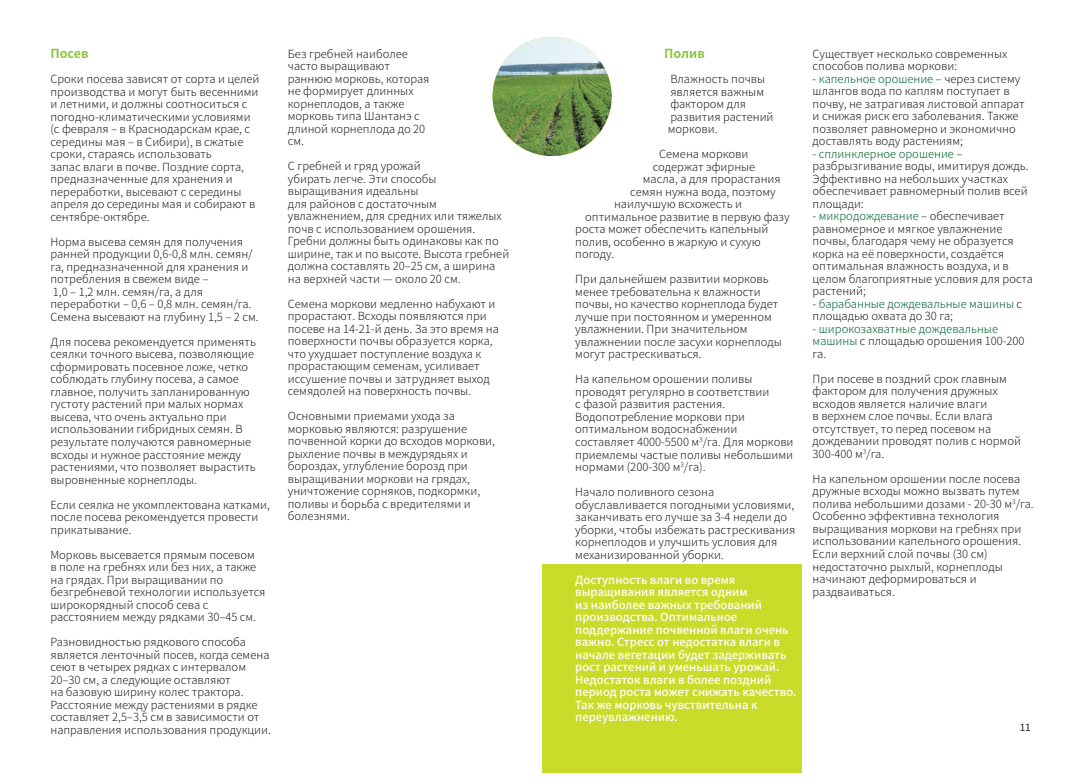
<style>
.page{position:relative;width:1085px;height:780px;background:#fff}
.page>*{position:absolute;margin:0;border:0;box-sizing:border-box;transform-origin:0 0}
.t1{font:700 12.5px "Source Han Sans TC";color:#8bc63e}
.t2{font:300 11.25px/12.5px "Source Han Sans TC";color:#231f20}
.t3{font:500 11.25px/12.5px "Source Han Sans TC";color:#fff}
.t4{font:300 11.25px/12.5px "Source Han Sans TC";color:#00652e}
.t5{font:11.25px "Source Sans Pro";color:#231f20}
.s1{color:#00652e}
.s2{color:#231f20}
</style>
<div class="page">
<img style="left:492px;top:37px;width:119px;height:119px;border-radius:60px">
<div style="left:542px;top:564px;width:260px;height:208px;background:#cadb2a"></div>
<p class="t1" style="left:50px;top:47px;width:40px">Посев</p>
<p class="t2" style="left:50px;top:73px;width:210px">Сроки посева зависят от сорта и целей производства и могут быть весенними и летними, и должны соотноситься с погодно-климатическими условиями (с февраля – в Краснодарскам крае, с середины мая – в Сибири), в сжатые сроки, стараясь использовать<br>запас влаги в почве. Поздние сорта, предназначенные для хранения и переработки, высевают с середины апреля до середины мая и собирают в сентябре-октябре.</p>
<p class="t2" style="left:50px;top:236px;width:210px">Норма высева семян для получения ранней продукции 0,6-0,8 млн. семян/ га, предназначенной для хранения и потребления в свежем виде –<br>1,0 – 1,2 млн. семян/га, а для переработки – 0,6 – 0,8 млн. семян/га.<br>Семена высевают на глубину 1,5 – 2 см.</p>
<p class="t2" style="left:50px;top:336px;width:207px">Для посева рекомендуется применять сеялки точного высева, позволяющие сформировать посевное ложе, четко соблюдать глубину посева, а самое главное, получить запланированную густоту растений при малых нормах высева, что очень актуально при использовании гибридных семян. В результате получаются равномерные всходы и нужное расстояние между растениями, что позволяет вырастить выровненные корнеплоды.</p>
<p class="t2" style="left:50px;top:498px;width:221px">Если сеялка не укомплектована катками, после посева рекомендуется провести прикатывание.</p>
<p class="t2" style="left:50px;top:548px;width:216px">Морковь высевается прямым посевом<br>в поле на гребнях или без них, а также на грядах. При выращивании по безгребневой технологии используется широкорядный способ сева с расстоянием между рядками 30–45 см.</p>
<p class="t2" style="left:50px;top:636px;width:222px">Разновидностью рядкового способа является ленточный посев, когда семена сеют в четырех рядках с интервалом 20–30 см, а следующие оставляют<br>на базовую ширину колес трактора.<br>Расстояние между растениями в рядке составляет 2,5–3,5 см в зависимости от направления использования продукции.</p>
<p class="t2" style="left:288px;top:47px;width:143px">Без гребней наиболее часто выращивают раннюю морковь, которая не формирует длинных корнеплодов, а также морковь типа Шантанэ с длиной корнеплода до 20 см.</p>
<p class="t2" style="left:288px;top:160px;width:223px">С гребней и гряд урожай<br>убирать легче. Эти способы выращивания идеальны<br>для районов с достаточным увлажнением, для средних или тяжелых почв с использованием орошения.<br>Гребни должны быть одинаковы как по ширине, так и по высоте. Высота гребней должна составлять 20–25 см, а ширина на верхней части — около 20 см.</p>
<p class="t2" style="left:288px;top:297px;width:212px">Семена моркови медленно набухают и прорастают. Всходы появляются при посеве на 14-21-й день. За это время на поверхности почвы образуется корка, что ухудшает поступление воздуха к прорастающим семенам, усиливает иссушение почвы и затрудняет выход семядолей на поверхность почвы.</p>
<p class="t2" style="left:288px;top:410px;width:208px">Основными приемами ухода за морковью являются: разрушение почвенной корки до всходов моркови, рыхление почвы в междурядьях и бороздах, углубление борозд при выращивании моркови на грядах, уничтожение сорняков, подкормки, поливы и борьба с вредителями и болезнями.</p>
<p class="t1" style="left:664px;top:47px;width:42px">Полив</p>
<p class="t2" style="left:667px;top:73px;width:107px">Влажность почвы является важным фактором для развития растений моркови.</p>
<p class="t2" style="left:659px;top:148px;width:91px">Семена моркови</p>
<p class="t2" style="left:652px;top:161px;width:104px">содержат эфирные</p>
<p class="t2" style="left:642px;top:173px;width:139px">масла, а для прорастания</p>
<p class="t2" style="left:630px;top:186px;width:147px">семян нужна вода, поэтому</p>
<p class="t2" style="left:614px;top:198px;width:130px">наилучшую всхожесть и</p>
<p class="t2" style="left:585px;top:211px;width:206px">оптимальное развитие в первую фазу</p>
<p class="t2" style="left:575px;top:223px;width:195px">роста может обеспечить капельный</p>
<p class="t2" style="left:575px;top:236px;width:187px">полив, особенно в жаркую и сухую</p>
<p class="t2" style="left:575px;top:248px;width:40px">погоду.</p>
<p class="t2" style="left:575px;top:273px;width:208px">При дальнейшем развитии морковь менее требовательна к влажности почвы, но качество корнеплода будет лучше при постоянном и умеренном увлажнении. При значительном увлажнении после засухи корнеплоды могут растрескиваться.</p>
<p class="t2" style="left:575px;top:373px;width:220px">На капельном орошении поливы проводят регулярно в соответствии<br>с фазой развития растения.<br>Водопотребление моркови при оптимальном водоснабжении составляет 4000-5500 м<sup>3</sup>/га. Для моркови приемлемы частые поливы небольшими нормами (200-300 м<sup>3</sup>/га).</p>
<p class="t2" style="left:575px;top:486px;width:222px">Начало поливного сезона обуславливается погодными условиями, заканчивать его лучше за 3-4 недели до уборки, чтобы избежать растрескивания корнеплодов и улучшить условия для механизированной уборки.</p>
<p class="t3" style="left:575px;top:573px;width:223px">Доступность влаги во время выращивания является одним<br>из наиболее важных требований производства. Оптимальное поддержание почвенной влаги очень важно. Стресс от недостатка влаги в начале вегетации будет задерживать рост растений и уменьшать урожай.<br>Недостаток влаги в более поздний период роста может снижать качество.<br>Так же морковь чувствительна к переувлажнению.</p>
<p class="t2" style="left:812px;top:48px;width:196px">Существует несколько современных способов полива моркови:</p>
<p class="t2" style="left:812px;top:73px;width:213px">- <span class="s1">капельное орошение</span> – через систему шлангов вода по каплям поступает в почву, не затрагивая листовой аппарат и снижая риск его заболевания. Также позволяет равномерно и экономично доставлять воду растениям;</p>
<p class="t2" style="left:812px;top:148px;width:217px">- <span class="s1">сплинклерное орошение</span> – разбрызгивание воды, имитируя дождь.<br>Эффективно на небольших участках обеспечивает равномерный полив всей площади:</p>
<p class="t2" style="left:812px;top:210px;width:222px">- <span class="s1">микродождевание</span> – обеспечивает равномерное и мягкое увлажнение почвы, благодаря чему не образуется корка на её поверхности, создаётся оптимальная влажность воздуха, и в целом благоприятные условия для роста растений;</p>
<p class="t4" style="left:812px;top:297px;width:211px"><span class="s2">-</span> барабанные дождевальные машины <span class="s2">с площадью охвата до 30 га;</span></p>
<p class="t4" style="left:812px;top:322px;width:213px"><span class="s2">-</span> широкозахватные дождевальные машины <span class="s2">с площадью орошения 100-200 га.</span></p>
<p class="t2" style="left:812px;top:372px;width:210px">При посеве в поздний срок главным фактором для получения дружных всходов является наличие влаги<br>в верхнем слое почвы. Если влага отсутствует, то перед посевом на дождевании проводят полив с нормой<br>300-400 м<sup>3</sup>/га.</p>
<p class="t2" style="left:812px;top:473px;width:222px">На капельном орошении после посева дружные всходы можно вызвать путем полива небольшими дозами - 20-30 м<sup>3</sup>/га.<br>Особенно эффективна технология выращивания моркови на гребнях при использовании капельного орошения.<br>Если верхний слой почвы (30 см) недостаточно рыхлый, корнеплоды начинают деформироваться и раздваиваться.</p>
<p class="t5" style="left:1019px;top:720px;width:13px">11</p>
</div>
